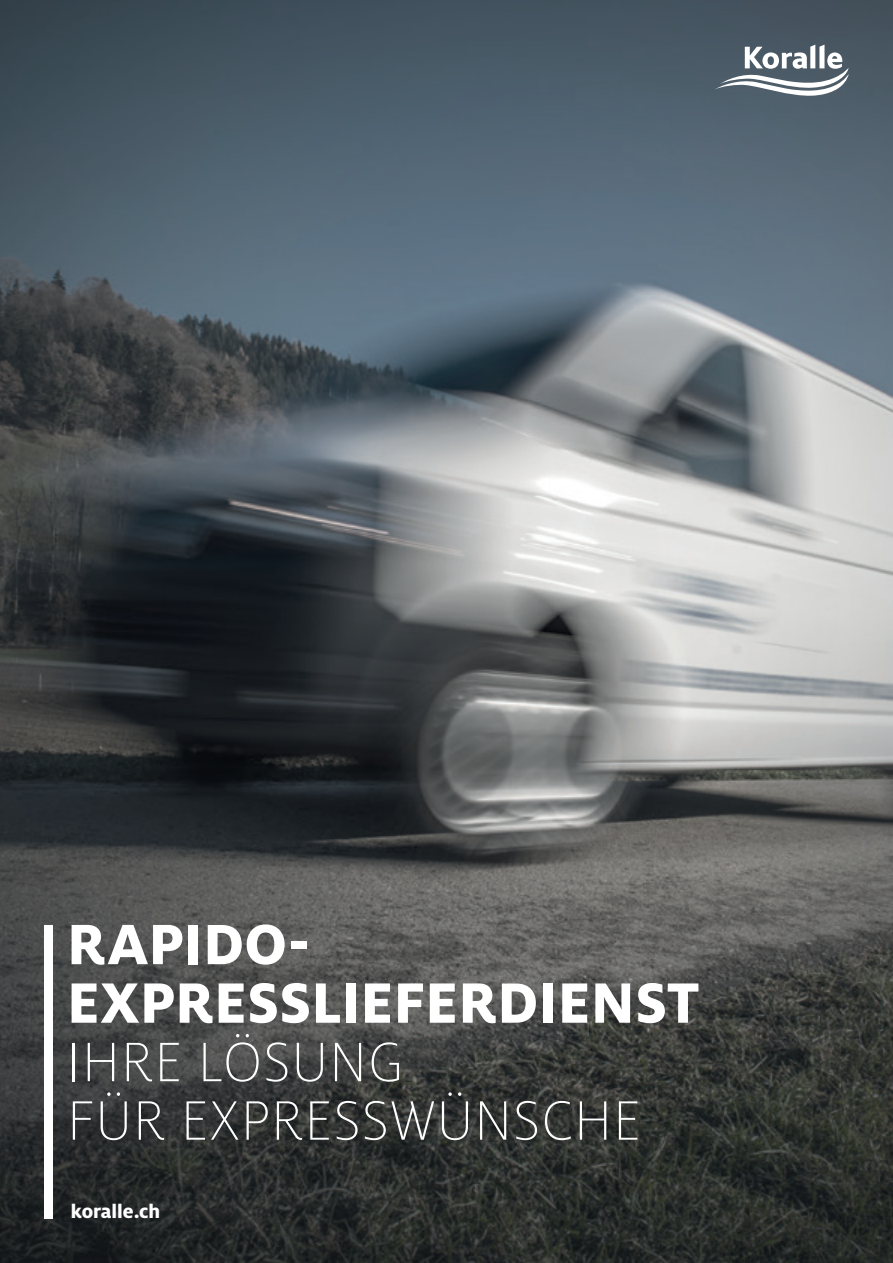
<style>
.page{position:relative;width:893px;height:1263px;background:#fff}
.page>*{position:absolute;margin:0;border:0;box-sizing:border-box;transform-origin:0 0}
.t1{font:800 63px/58.5px "Milo OT";color:#fff}
.t2{font:300 expanded 61.5px/58.5px "Milo OT";letter-spacing:.01em;color:#fff}
.t3{font:800 21px "Milo OT";color:#fff}
</style>
<div class="page">
<img style="left:0;top:0;width:893px;height:1263px">
<div style="left:45px;top:925px;width:8px;height:293px;background:#fff"></div>
<svg style="left:715px;top:45px;width:134px;height:51px"></svg>
<p class="t1" style="left:67px;top:915px;width:634px">RAPIDO-<br>EXPRESSLIEFERDIENST</p>
<p class="t2" style="left:67px;top:1033px;width:576px">IHRE LÖSUNG<br>FÜR EXPRESSWÜNSCHE</p>
<p class="t3" style="left:71px;top:1200px;width:91px">koralle.ch</p>
</div>
